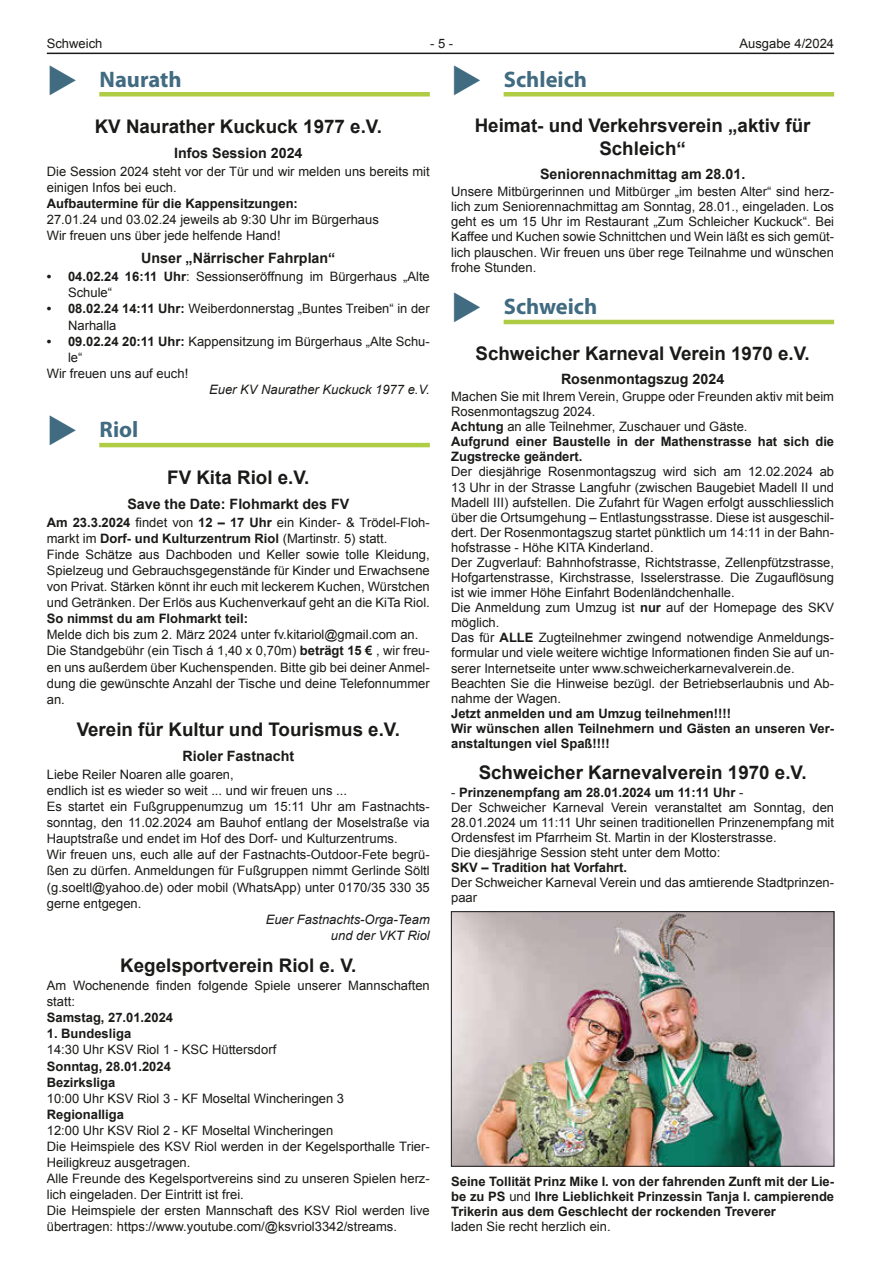
<style>
.page{position:relative;width:881px;height:1263px;background:#fff}
.page>*{position:absolute;margin:0;border:0;box-sizing:border-box;transform-origin:0 0}
.t1{font:700 22.5px "Myriad Pro";color:#406b81}
.t2{font:700 18.75px/23px "Arial";color:#1a1a18;text-align:center}
.t3{font:700 14.25px "Arial";color:#1a1a18}
.t4{font:12.9px/15.1px "Arial";color:#1a1a18}
.t5{font:700 12.9px/15.1px "Arial";color:#1a1a18}
.t6{font:italic 12.9px/16px "Arial";color:#1a1a18;text-align:right}
.s1{font-weight:700}
.s2{font-weight:400}
</style>
<div class="page">
<hr style="left:47px;top:53px;width:786px;height:1px;background:#1a1a18">
<div style="left:503px;top:92px;width:330px;height:5px;background:#aecc44"></div>
<hr style="left:503px;top:320px;width:330px;height:4px;background:#aecc44">
<img style="left:453px;top:913px;width:378px;height:251px">
<div style="left:451px;top:911px;width:382px;height:255px;border:1px solid #1a1a18"></div>
<div style="left:99px;top:92px;width:330px;height:5px;background:#aecc44"></div>
<hr style="left:99px;top:443px;width:330px;height:4px;background:#aecc44">
<p class="t4" style="left:47px;top:36px;width:57px">Schweich</p>
<p class="t4" style="left:430px;top:36px;width:25px">- 5 -</p>
<p class="t4" style="left:739px;top:36px;width:96px">Ausgabe 4/2024</p>
<h1 class="t1" style="left:451px;top:64px;width:137px">◆ Schleich</h1>
<h2 class="t2" style="left:474px;top:115px;width:337px">Heimat- und Verkehrsverein „aktiv für<br>Schleich“</h2>
<p class="t3" style="left:539px;top:165px;width:207px">Seniorennachmittag am 28.01.</p>
<p class="t4" style="left:451px;top:184px;width:384px;text-align:justify">Unsere Mitbürgerinnen und Mitbürger „im besten Alter“ sind herz&shy;lich zum Seniorennachmittag am Sonntag, 28.01., eingeladen. Los geht es um 15 Uhr im Restaurant „Zum Schleicher Kuckuck“. Bei Kaffee und Kuchen sowie Schnittchen und Wein läßt es sich gemüt&shy;lich plauschen. Wir freuen uns über rege Teilnahme und wünschen frohe Stunden.</p>
<h1 class="t1" style="left:451px;top:292px;width:147px">◆ Schweich</h1>
<h2 class="t2" style="left:475px;top:342px;width:335px">Schweicher Karneval Verein 1970 e.V.</h2>
<p class="t3" style="left:560px;top:369px;width:165px">Rosenmontagszug 2024</p>
<p class="t4" style="left:451px;top:389px;width:384px">Machen Sie mit Ihrem Verein, Gruppe oder Freunden aktiv mit beim Rosenmontagszug 2024.<br><span class="s1">Achtung</span> an alle Teilnehmer, Zuschauer und Gäste.<br><span class="s1">Aufgrund einer Baustelle in der Mathenstrasse hat sich die Zugstrecke geändert.</span></p>
<p class="t4" style="left:451px;top:464px;width:384px">Der diesjährige Rosenmontagszug wird sich am 12.02.2024 ab 13 Uhr in der Strasse Langfuhr (zwischen Baugebiet Madell II und Madell III) aufstellen. Die Zufahrt für Wagen erfolgt ausschliesslich über die Ortsumgehung – Entlastungsstrasse. Diese ist ausgeschil&shy;dert. Der Rosenmontagszug startet pünktlich um 14:11 in der Bahn&shy;hofstrasse - Höhe KITA Kinderland.<br>Der Zugverlauf: Bahnhofstrasse, Richtstrasse, Zellenpfützstrasse, Hofgartenstrasse, Kirchstrasse, Isselerstrasse. Die Zugauflösung ist wie immer Höhe Einfahrt Bodenländchenhalle.<br>Die Anmeldung zum Umzug ist <span class="s1">nur</span> auf der Homepage des SKV möglich.<br>Das für <span class="s1">ALLE</span> Zugteilnehmer zwingend notwendige Anmeldungs&shy;formular und viele weitere wichtige Informationen finden Sie auf un&shy;serer Internetseite unter www.schweicherkarnevalverein.de.<br>Beachten Sie die Hinweise bezügl. der Betriebserlaubnis und Ab&shy;nahme der Wagen.</p>
<p class="t5" style="left:451px;top:706px;width:384px">Jetzt anmelden und am Umzug teilnehmen!!!!<br>Wir wünschen allen Teilnehmern und Gästen an unseren Ver&shy;anstaltungen viel Spaß!!!!</p>
<h2 class="t2" style="left:478px;top:762px;width:329px">Schweicher Karnevalverein 1970 e.V.</h2>
<p class="t4" style="left:451px;top:785px;width:384px">- <span class="s1">Prinzenempfang am 28.01.2024 um 11:11 Uhr</span> -<br>Der Schweicher Karneval Verein veranstaltet am Sonntag, den 28.01.2024 um 11:11 Uhr seinen traditionellen Prinzenempfang mit Ordensfest im Pfarrheim St. Martin in der Klosterstrasse.<br>Die diesjährige Session steht unter dem Motto:</p>
<p class="t5" style="left:451px;top:860px;width:177px">SKV – Tradition hat Vorfahrt.</p>
<p class="t4" style="left:451px;top:875px;width:384px">Der Schweicher Karneval Verein und das amtierende Stadtprinzen&shy;paar</p>
<h1 class="t1" style="left:47px;top:64px;width:136px">◆ Naurath</h1>
<h2 class="t2" style="left:95px;top:116px;width:288px">KV Naurather Kuckuck 1977 e.V.</h2>
<p class="t3" style="left:174px;top:144px;width:130px">Infos Session 2024</p>
<p class="t4" style="left:47px;top:164px;width:384px;line-height:16px">Die Session 2024 steht vor der Tür und wir melden uns bereits mit einigen Infos bei euch.</p>
<p class="t5" style="left:47px;top:197px;width:252px">Aufbautermine für die Kappensitzungen:</p>
<p class="t4" style="left:47px;top:212px;width:333px;line-height:16px">27.01.24 und 03.02.24 jeweils ab 9:30 Uhr im Bürgerhaus<br>Wir freuen uns über jede helfende Hand!</p>
<p class="t3" style="left:141px;top:249px;width:196px">Unser „Närrischer Fahrplan“</p>
<p class="t4" style="left:68px;top:269px;width:363px;line-height:16px;text-indent:-21px"><span class="s1">• 04.02.24 16:11 Uhr</span>: Sessionseröffnung im Bürgerhaus „Alte<br>Schule“</p>
<p class="t4" style="left:68px;top:301px;width:363px;line-height:16px;text-indent:-21px"><span class="s1">• 08.02.24 14:11 Uhr:</span> Weiberdonnerstag „Buntes Treiben“ in der<br>Narhalla</p>
<p class="t4" style="left:47px;top:334px;width:384px"><span class="s1">• 09.02.24 20:11 Uhr:</span> Kappensitzung im Bürgerhaus „Alte Schu-</p>
<p class="t4" style="left:68px;top:350px;width:16px">le“</p>
<p class="t4" style="left:47px;top:366px;width:143px">Wir freuen uns auf euch!</p>
<p class="t6" style="left:209px;top:381px;width:222px">Euer KV Naurather Kuckuck 1977 e.V.</p>
<h1 class="t1" style="left:47px;top:415px;width:93px">◆ Riol</h1>
<h2 class="t2" style="left:167px;top:466px;width:144px">FV Kita Riol e.V.</h2>
<p class="t3" style="left:127px;top:494px;width:223px">Save the Date: Flohmarkt des FV</p>
<p class="t4" style="left:47px;top:515px;width:384px;line-height:16px"><span class="s1">Am 23.3.2024</span> findet von <span class="s1">12 – 17 Uhr</span> ein Kinder- &amp; Trödel-Floh&shy;markt im <span class="s1">Dorf- und Kulturzentrum Riol</span> (Martinstr. 5) statt.<br>Finde Schätze aus Dachboden und Keller sowie tolle Kleidung, Spielzeug und Gebrauchsgegenstände für Kinder und Erwachsene von Privat. Stärken könnt ihr euch mit leckerem Kuchen, Würstchen und Getränken. Der Erlös aus Kuchenverkauf geht an die KiTa Riol.</p>
<p class="t5" style="left:47px;top:612px;width:203px">So nimmst du am Flohmarkt teil:</p>
<p class="t4" style="left:47px;top:627px;width:384px;line-height:16px">Melde dich bis zum 2. März 2024 unter fv.kitariol@gmail.com an.<br>Die Standgebühr (ein Tisch á 1,40 x 0,70m) <span class="s1">beträgt 15 €</span> , wir freu&shy;en uns außerdem über Kuchenspenden. Bitte gib bei deiner Anmel&shy;dung die gewünschte Anzahl der Tische und deine Telefonnummer an.</p>
<h2 class="t2" style="left:77px;top:719px;width:324px">Verein für Kultur und Tourismus e.V.</h2>
<p class="t3" style="left:182px;top:746px;width:113px">Rioler Fastnacht</p>
<p class="t4" style="left:47px;top:767px;width:384px;line-height:16px">Liebe Reiler Noaren alle goaren,<br>endlich ist es wieder so weit ... und wir freuen uns ...<br>Es startet ein Fußgruppenumzug um 15:11 Uhr am Fastnachts&shy;sonntag, den 11.02.2024 am Bauhof entlang der Moselstraße via Hauptstraße und endet im Hof des Dorf- und Kulturzentrums.<br>Wir freuen uns, euch alle auf der Fastnachts-Outdoor-Fete begrü&shy;ßen zu dürfen. Anmeldungen für Fußgruppen nimmt Gerlinde Söltl (g.soeltl@yahoo.de) oder mobil (WhatsApp) unter 0170/35 330 35 gerne entgegen.</p>
<p class="t6" style="left:266px;top:911px;width:165px">Euer Fastnachts-Orga-Team und der VKT Riol</p>
<h2 class="t2" style="left:120px;top:955px;width:237px">Kegelsportverein Riol e. V.</h2>
<p class="t4" style="left:47px;top:978px;width:384px;line-height:16px">Am Wochenende finden folgende Spiele unserer Mannschaften statt:</p>
<p class="t5" style="left:47px;top:1011px;width:128px">Samstag, 27.01.2024</p>
<p class="t5" style="left:47px;top:1027px;width:86px">1. Bundesliga</p>
<p class="t4" style="left:47px;top:1042px;width:231px">14:30 Uhr KSV Riol 1 - KSC Hüttersdorf</p>
<p class="t5" style="left:47px;top:1058px;width:126px;line-height:16px">Sonntag, 28.01.2024<br>Bezirksliga</p>
<p class="t4" style="left:47px;top:1091px;width:299px">10:00 Uhr KSV Riol 3 - KF Moseltal Wincheringen 3</p>
<p class="t5" style="left:47px;top:1107px;width:79px">Regionalliga</p>
<p class="t4" style="left:47px;top:1122px;width:384px;line-height:16px">12:00 Uhr KSV Riol 2 - KF Moseltal Wincheringen<br>Die Heimspiele des KSV Riol werden in der Kegelsporthalle Trier-Heiligkreuz ausgetragen.<br>Alle Freunde des Kegelsportvereins sind zu unseren Spielen herz&shy;lich eingeladen. Der Eintritt ist frei.<br>Die Heimspiele der ersten Mannschaft des KSV Riol werden live übertragen: https://www.youtube.com/@ksvriol3342/streams.</p>
<p class="t5" style="left:451px;top:1174px;width:384px;text-align:justify">Seine Tollität Prinz Mike I. von der fahrenden Zunft mit der Lie&shy;be zu PS <span class="s2">und</span> Ihre Lieblichkeit Prinzessin Tanja I. campierende Trikerin aus dem Geschlecht der rockenden Treverer</p>
<p class="t4" style="left:451px;top:1219px;width:161px">laden Sie recht herzlich ein.</p>
</div>
